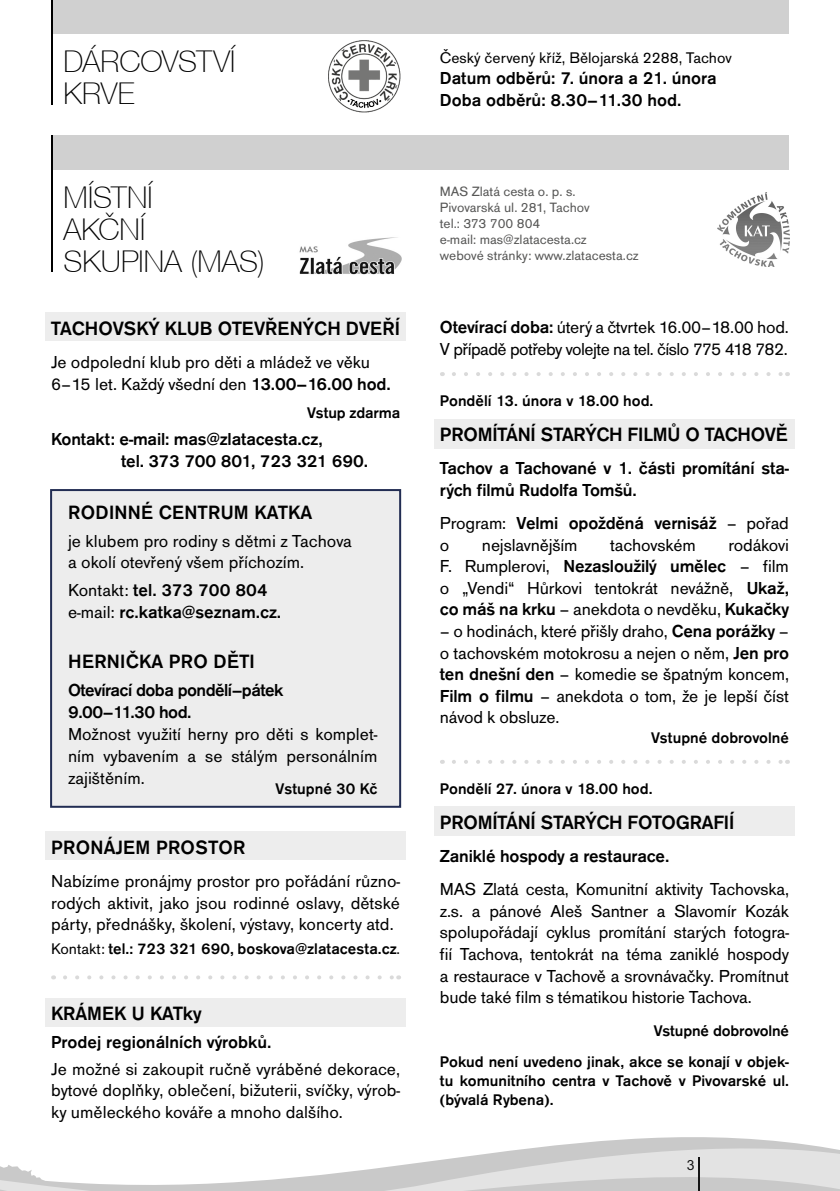
<style>
.page{position:relative;width:840px;height:1191px;background:#fff}
.page>*{position:absolute;margin:0;border:0;box-sizing:border-box;transform-origin:0 0}
.t1{font:100 30px/32px "Helvetica Neue CE";color:#000}
.t2{font:500 20px "Accius TOT";color:#000}
.t3{font:18px/21.6px "Accius TOT";letter-spacing:-.01em;color:#000;text-align:justify}
.t4{font:500 18px/21.6px "Accius TOT";letter-spacing:-.01em;color:#000}
.t5{font:18px/21.6px "Accius TOT";letter-spacing:-.03em;color:#000}
.t6{font:500 18px/22px "Accius TOT";letter-spacing:-.03em;color:#000}
.t7{font:500 16px/30.6px "Accius TOT";color:#000;text-align:right}
.t8{font:16px "Accius TOT";color:#000}
.t9{font:14px/16px "Accius TOT";color:#575756}
.t10{font:14px "Arial";color:#151515}
.s1{font-weight:500}
.s2{font-weight:400}
</style>
<div class="page">
<div style="left:50px;top:489px;width:351px;height:318px;background:#ededed;border:2px solid #222d53"></div>
<svg style="left:0;top:1139px;width:839px;height:52px"></svg>
<hr style="left:698px;top:1157px;width:1px;height:34px;background:#151515">
<div style="left:51px;top:0;width:737px;height:33px;background:#d0d0d0"></div>
<hr style="left:51px;top:0;width:1px;height:105px;background:#000">
<img style="left:328px;top:40px;width:73px;height:73px">
<img style="left:717px;top:193px;width:71px;height:73px">
<div style="left:52px;top:135px;width:736px;height:35px;background:#d0d0d0"></div>
<hr style="left:51px;top:135px;width:1px;height:137px;background:#000">
<div style="left:45px;top:312px;width:360px;height:29px;background:#ededed"></div>
<div style="left:45px;top:831px;width:360px;height:29px;background:#ededed"></div>
<svg style="left:65px;top:975px;width:327px;height:4px"></svg>
<div style="left:45px;top:997px;width:360px;height:29px;background:#ededed"></div>
<svg style="left:453px;top:372px;width:327px;height:4px"></svg>
<div style="left:434px;top:419px;width:360px;height:29px;background:#ededed"></div>
<svg style="left:453px;top:760px;width:327px;height:4px"></svg>
<div style="left:434px;top:807px;width:360px;height:29px;background:#ededed"></div>
<img style="left:299px;top:237px;width:102px;height:38px">
<h1 class="t1" style="left:64px;top:46px;width:173px">DÁRCOVSTVÍ<br>KRVE</h1>
<p class="t8" style="left:439px;top:49px;width:293px">Český červený kříž, Bělojarská 2288, Tachov</p>
<p class="t4" style="left:439px;top:68px;width:278px">Datum odběrů: 7. února a 21. února<br>Doba odběrů: 8.30–11.30 hod.</p>
<h1 class="t1" style="left:64px;top:182px;width:202px">MÍSTNÍ<br>AKČNÍ<br>SKUPINA (MAS)</h1>
<p class="t2" style="left:51px;top:317px;width:350px">TACHOVSKÝ KLUB OTEVŘENÝCH DVEŘÍ</p>
<p class="t3" style="left:51px;top:351px;width:341px">Je odpolední klub pro děti a mládež ve věku<br>6–15 let. Každý všední den <span class="s1">13.00–16.00 hod.</span></p>
<p class="t7" style="left:307px;top:397px;width:94px">Vstup zdarma</p>
<p class="t4" style="left:121px;top:428px;width:248px;text-indent:-70px">Kontakt: e-mail: mas@zlatacesta.cz,<br>tel. 373 700 801, 723 321 690.</p>
<p class="t2" style="left:68px;top:501px;width:245px">RODINNÉ CENTRUM KATKA</p>
<p class="t3" style="left:68px;top:530px;width:285px">je klubem pro rodiny s dětmi z Tachova a okolí otevřený všem příchozím.</p>
<p class="t4" style="left:68px;top:579px;width:214px"><span class="s2">Kontakt:</span> tel. 373 700 804 <span class="s2">e-mail:</span> rc.katka@seznam.cz.</p>
<p class="t2" style="left:68px;top:650px;width:188px">HERNIČKA PRO DĚTI</p>
<p class="t6" style="left:68px;top:679px;width:217px">Otevírací doba pondělí–pátek<br>9.00–11.30 hod.</p>
<p class="t3" style="left:68px;top:723px;width:311px">Možnost využití herny pro děti s komplet&shy;ním vybavením a se stálým personálním zajištěním.</p>
<p class="t7" style="left:275px;top:773px;width:103px">Vstupné 30 Kč</p>
<p class="t2" style="left:51px;top:836px;width:195px">PRONÁJEM PROSTOR</p>
<p class="t3" style="left:51px;top:870px;width:350px">Nabízíme pronájmy prostor pro pořádání různo&shy;rodých aktivit, jako jsou rodinné oslavy, dětské párty, přednášky, školení, výstavy, koncerty atd.</p>
<p class="t7" style="left:51px;top:933px;width:350px"><span class="s2">Kontakt:</span> tel.: 723 321 690, boskova@zlatacesta.cz<span class="s2">.</span></p>
<p class="t2" style="left:51px;top:1002px;width:152px">KRÁMEK U KATky</p>
<p class="t4" style="left:51px;top:1031px;width:222px">Prodej regionálních výrobků.</p>
<p class="t3" style="left:51px;top:1058px;width:350px">Je možné si zakoupit ručně vyráběné dekorace, bytové doplňky, oblečení, bižuterii, svíčky, výrob&shy;ky uměleckého kováře a mnoho dalšího.</p>
<p class="t9" style="left:439px;top:183px;width:200px">MAS Zlatá cesta o. p. s.<br>Pivovarská ul. 281, Tachov<br>tel.: 373 700 804<br>e-mail: mas@zlatacesta.cz<br>webové stránky: www.zlatacesta.cz</p>
<p class="t5" style="left:439px;top:317px;width:350px"><span class="s1">Otevírací doba:</span> úterý a čtvrtek 16.00–18.00 hod.<br>V případě potřeby volejte na tel. číslo 775 418 782.</p>
<p class="t7" style="left:439px;top:386px;width:215px">Pondělí 13. února v 18.00 hod.</p>
<p class="t2" style="left:439px;top:424px;width:349px">PROMÍTÁNÍ STARÝCH FILMŮ O TACHOVĚ</p>
<p class="t4" style="left:439px;top:458px;width:350px">Tachov a Tachované v 1. části promítání sta&shy;rých filmů Rudolfa Tomšů.</p>
<p class="t4" style="left:439px;top:512px;width:350px"><span class="s2">Program:</span> Velmi opožděná vernisáž <span class="s2">– pořad o</span></p>
<p class="t3" style="left:439px;top:534px;width:350px;text-indent:288px">rodákovi F. Rumplerovi, <span class="s1">Nezasloužilý umělec</span> – film o „Vendi“ Hůrkovi tentokrát nevážně, <span class="s1">Ukaž, co máš na krku</span> – anekdota o nevděku, <span class="s1">Kukačky</span></p>
<p class="t3" style="left:439px;top:620px;width:350px">– o hodinách, které přišly draho, <span class="s1">Cena porážky</span> – o tachovském motokrosu a nejen o něm, <span class="s1">Jen pro ten dnešní den</span> – komedie se špatným koncem, <span class="s1">Film o filmu</span> – anekdota o tom, že je lepší číst návod k obsluze.</p>
<p class="t7" style="left:650px;top:722px;width:139px">Vstupné dobrovolné</p>
<p class="t7" style="left:439px;top:773px;width:214px">Pondělí 27. února v 18.00 hod.</p>
<p class="t2" style="left:439px;top:811px;width:296px">PROMÍTÁNÍ STARÝCH FOTOGRAFIÍ</p>
<p class="t4" style="left:439px;top:845px;width:231px">Zaniklé hospody a restaurace.</p>
<p class="t3" style="left:439px;top:878px;width:350px">MAS Zlatá cesta, Komunitní aktivity Tachovska, z.s. a pánové Aleš Santner a Slavomír Kozák spolupořádají cyklus promítání starých fotogra&shy;fií Tachova, tentokrát na téma zaniklé hospody a restaurace v Tachově a srovnávačky. Promítnut bude také film s tématikou historie Tachova.</p>
<p class="t7" style="left:439px;top:1015px;width:350px">Vstupné dobrovolné<br>Pokud není uvedeno jinak, akce se konají v objek-</p>
<p class="t7" style="left:439px;top:1071px;width:350px;line-height:19.2px;text-align:left">tu komunitního centra v Tachově v Pivovarské ul. (bývalá Rybena).</p>
<p class="t3" style="left:481px;top:534px;width:97px">nejslavnějším</p>
<p class="t3" style="left:610px;top:534px;width:87px">tachovském</p>
<p class="t10" style="left:686px;top:1155px;width:9px">3</p>
</div>
